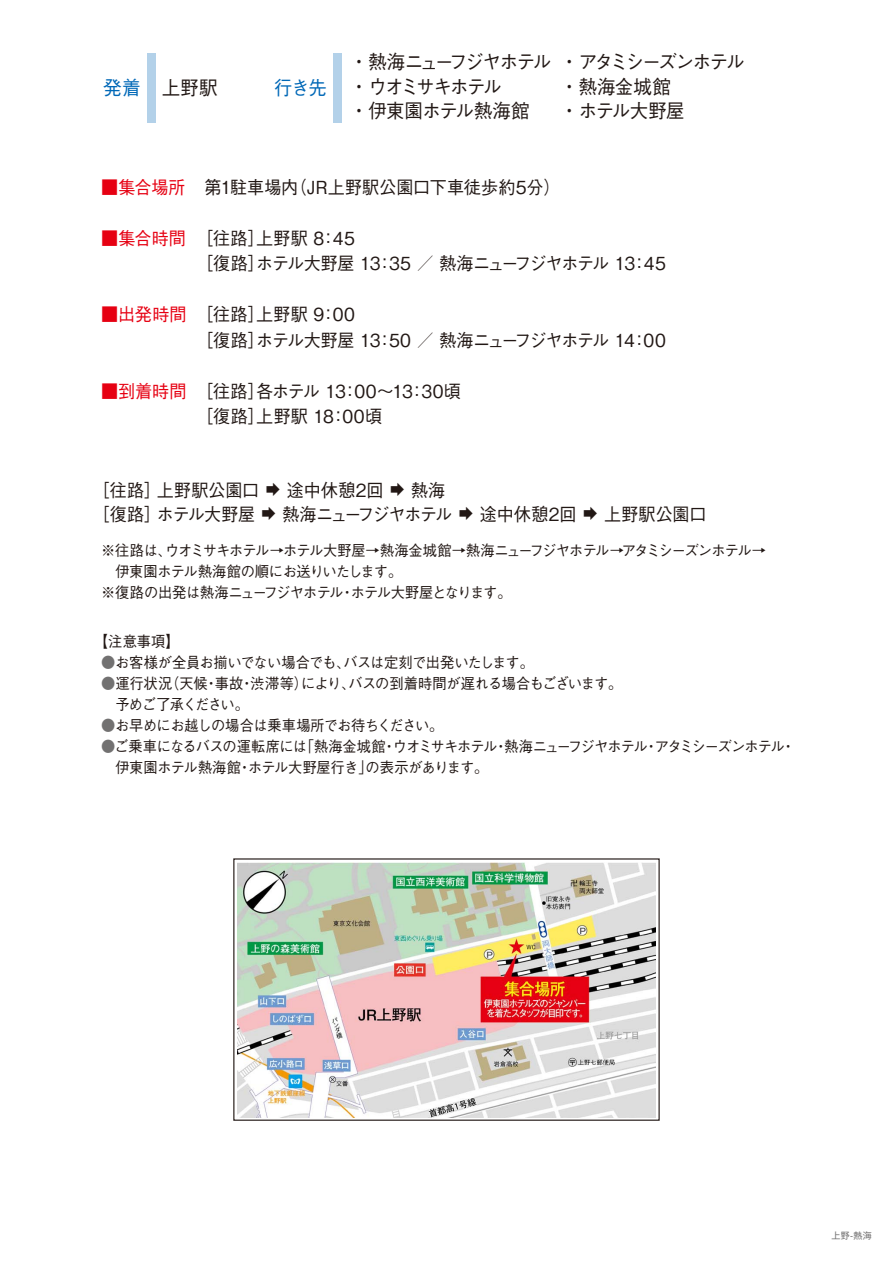
<style>
.page{position:relative;width:893px;height:1263px;background:#fff}
.page>*{position:absolute;margin:0;border:0;box-sizing:border-box;transform-origin:0 0}
.t1{font:500 19.5px/24.3px "Gothic BBB Pr 6 N";letter-spacing:-.075em;color:#221815;scale:.95 1}
.t2{font:500 19.5px/24.3px "Gothic BBB Pr 6 N";letter-spacing:-.03em;color:#221815;scale:.95 1}
.t3{font:500 19.5px "Gothic BBB Pr 6 N";color:#0068b7;scale:.95 1}
.t4{font:500 18px/25.5px "Gothic BBB Pr 6 N";letter-spacing:-.045em;color:#221815;scale:.95 1}
.t5{font:500 18px/24px "Gothic BBB Pr 6 N";letter-spacing:-.01em;color:#221815;scale:.95 1}
.t6{font:500 18px/25.5px "Gothic BBB Pr 6 N";letter-spacing:.015em;color:#221815;scale:.95 1}
.t7{font:500 18px "Gothic BBB Pr 6 N";letter-spacing:-.005em;color:#e60012;scale:.95 1}
.t8{font:500 18px "Gothic BBB Pr 6 N";letter-spacing:-.095em;color:#221815;scale:.95 1}
.t9{font:500 15px/21px "Gothic BBB Pr 6 N";letter-spacing:-.05em;color:#221815;scale:.95 1}
.t10{font:500 15px "Gothic BBB Pr 6 N";letter-spacing:-.03em;color:#221815;scale:.95 1}
.t11{font:9px "Gothic MB101 Pr 6 N";color:#727171}
.s1{color:#0068b7}
.s2{color:#727171}
</style>
<div class="page">
<div style="left:334px;top:53px;width:8px;height:69px;background:#b3d1e9"></div>
<div style="left:148px;top:53px;width:8px;height:69px;background:#b3d1e9"></div>
<div style="left:233px;top:858px;width:427px;height:263px;border:1px solid #221815"></div>
<img style="left:238px;top:862px;width:417px;height:255px">
<h1 class="t1" style="left:103px;top:74px;width:122px"><span class="s1">発着</span> 上野駅</h1>
<h1 class="t3" style="left:274px;top:72px;width:57px">行き先</h1>
<h1 class="t1" style="left:350px;top:49px;width:417px">・熱海ニューフジヤホテル・アタミシーズンホテル・ウオミサキホテル<br>・伊東園ホテル熱海館</h1>
<h1 class="t2" style="left:560px;top:73px;width:133px">・熱海金城館・ホテル大野屋</h1>
<p class="t7" style="left:101px;top:173px;width:91px">■集合場所</p>
<p class="t7" style="left:101px;top:224px;width:91px">■集合時間</p>
<p class="t7" style="left:101px;top:300px;width:91px">■出発時間</p>
<p class="t7" style="left:101px;top:377px;width:91px">■到着時間</p>
<p class="t5" style="left:205px;top:174px;width:376px">第1駐車場内（JR上野駅公園口下車徒歩約5分）</p>
<p class="t4" style="left:196px;top:224px;width:496px">［往路］上野駅 8：45<br>［復路］ホテル大野屋 13：35 ／ 熱海ニューフジヤホテル 13：45</p>
<p class="t4" style="left:196px;top:301px;width:496px">［往路］上野駅 9：00<br>［復路］ホテル大野屋 13：50 ／ 熱海ニューフジヤホテル 14：00</p>
<p class="t6" style="left:196px;top:377px;width:280px">［往路］各ホテル 13：00～13：30頃［復路］上野駅 18：00頃</p>
<p class="t5" style="left:157px;top:477px;width:109px">上野駅公園口</p>
<p class="t5" style="left:287px;top:477px;width:103px">途中休憩2回</p>
<p class="t5" style="left:411px;top:477px;width:37px">熱海</p>
<p class="t5" style="left:157px;top:501px;width:105px">ホテル大野屋</p>
<p class="t8" style="left:283px;top:499px;width:180px">熱海ニューフジヤホテル</p>
<p class="t5" style="left:480px;top:501px;width:104px">途中休憩2回</p>
<p class="t5" style="left:604px;top:501px;width:109px">上野駅公園口</p>
<p class="t5" style="left:93px;top:477px;width:74px">［往路］［復路］</p>
<p class="t9" style="left:101px;top:539px;width:701px">※往路は、ウオミサキホテル→ホテル大野屋→熱海金城館→熱海ニューフジヤホテル→アタミシーズンホテル→　伊東園ホテル熱海館の順にお送りいたします。<br>※復路の出発は熱海ニューフジヤホテル・ホテル大野屋となります。</p>
<p class="t9" style="left:94px;top:629px;width:92px">【注意事項】</p>
<p class="t9" style="left:101px;top:650px;width:457px"><span class="s2">●</span>お客様が全員お揃いでない場合でも、バスは定刻で出発いたします。</p>
<p class="t9" style="left:101px;top:671px;width:550px"><span class="s2">●</span>運行状況（天候・事故・渋滞等）により、バスの到着時間が遅れる場合もございます。　予めご了承ください。</p>
<p class="t10" style="left:101px;top:713px;width:362px"><span class="s2">●</span>お早めにお越しの場合は乗車場所でお待ちください。</p>
<p class="t9" style="left:101px;top:734px;width:732px"><span class="s2">●</span>ご乗車になるバスの運転席には「熱海金城館・ウオミサキホテル・熱海ニューフジヤホテル・アタミシーズンホテル・　伊東園ホテル熱海館・ホテル大野屋行き」の表示があります。</p>
<p class="t11" style="left:831px;top:1228px;width:42px">上野-熱海</p>
</div>
